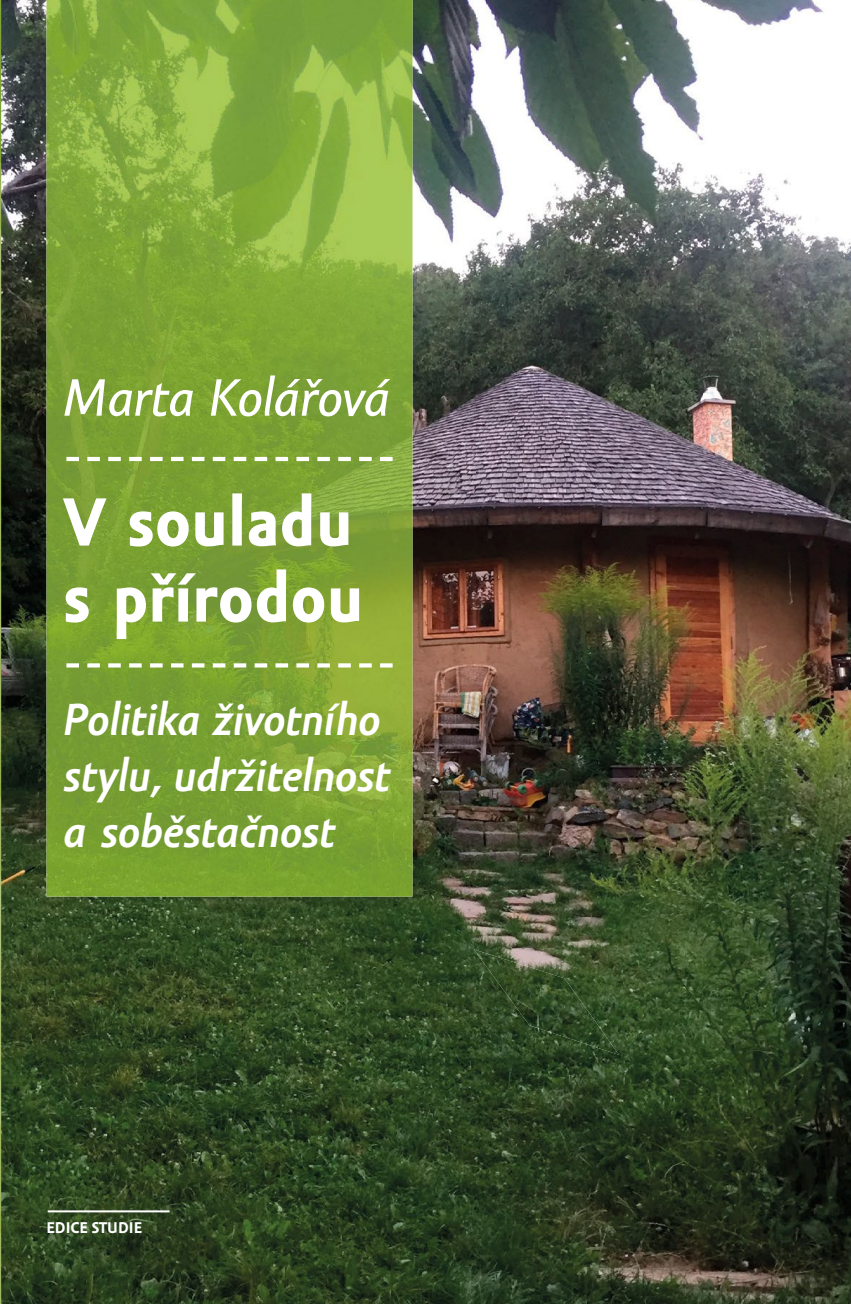
<style>
.page{position:relative;width:851px;height:1304px;background:#fff}
.page>*{position:absolute;margin:0;border:0;box-sizing:border-box;transform-origin:0 0}
.t1{font:700 70px/76px "Amor Sans Text Pro";letter-spacing:.005em;color:#fff}
.t2{font:italic 54px "Amor Sans Text Pro";letter-spacing:-.01em;color:#fff}
.t3{font:italic 700 46px/56px "Amor Sans Pro";letter-spacing:-.005em;color:#fff}
.t4{font:700 16px "Amor Sans Text Pro";color:#fff}
</style>
<div class="page">
<img style="left:0;top:0;width:850px;height:1304px">
<hr style="left:48px;top:1210px;width:121px;height:2px;background:#fff">
<img style="left:46px;top:0;width:366px;height:896px">
<svg style="left:66px;top:457px;width:326px;height:4px"></svg>
<svg style="left:66px;top:663px;width:326px;height:5px"></svg>
<img style="left:473px;top:949px;width:146px;height:106px">
<p class="t2" style="left:64px;top:367px;width:328px">Marta Kolářová</p>
<h1 class="t1" style="left:64px;top:486px;width:301px">V souladu s přírodou</h1>
<p class="t3" style="left:64px;top:692px;width:328px">Politika životního stylu, udržitelnost a soběstačnost</p>
<p class="t4" style="left:47px;top:1218px;width:97px">EDICE STUDIE</p>
</div>
